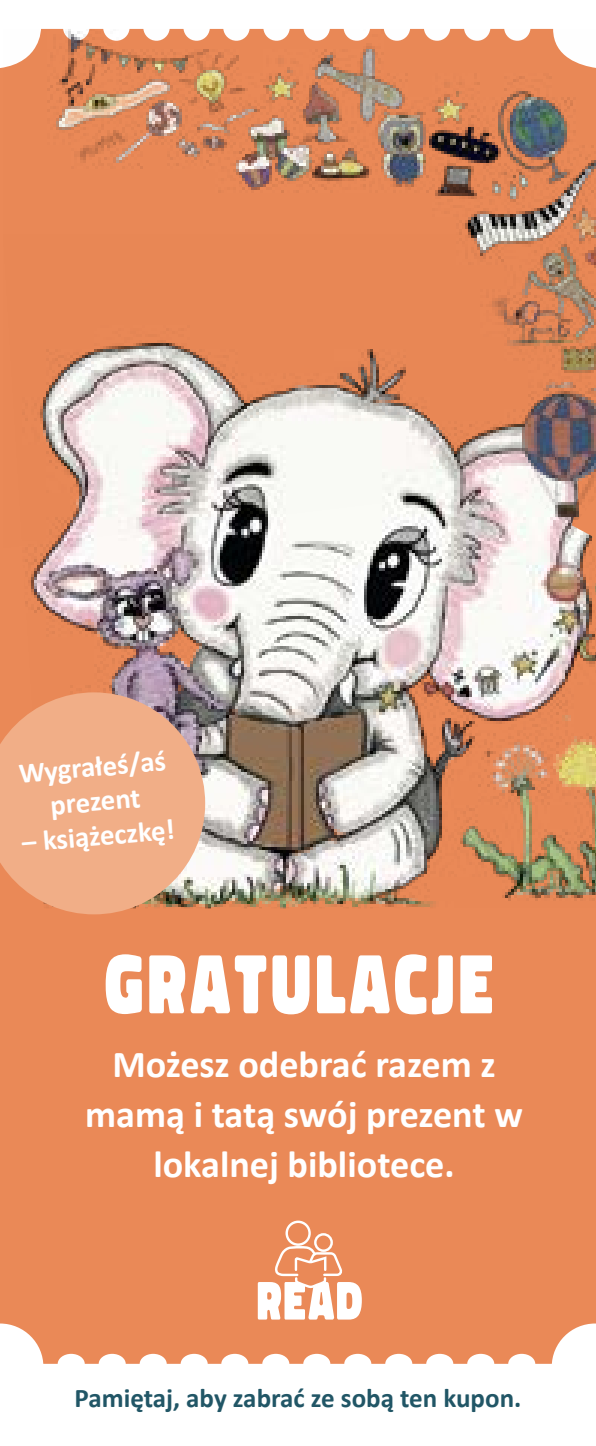
<style>
.page{position:relative;width:596px;height:1446px;background:#fff}
.page>*{position:absolute;margin:0;border:0;box-sizing:border-box;transform-origin:0 0}
.t1{font:78.6px "Spot";letter-spacing:.05em;color:#fff}
.t2{font:51px "Spot";color:#fff}
.t3{font:700 38.1px/49.5px "Calibri";color:#fff;text-align:center}
.t4{font:700 28.8px/34.5px "Calibri";color:#fff;text-align:center}
.t5{font:700 27px "Calibri";color:#215666}
</style>
<div class="page">
<div style="left:0;top:67px;width:595px;height:1297px;background:#ea8957"></div>
<img style="left:2px;top:549px;width:593px;height:359px">
<div style="left:285px;top:1220px;width:25px;height:26px;border:2px solid #fff;border-radius:50%"></div>
<div style="left:314px;top:1233px;width:18px;height:19px;border:2px solid #fff;border-radius:50%"></div>
<svg style="left:273px;top:1244px;width:72px;height:45px;background:#eea078"></svg>
<img style="left:2px;top:29px;width:593px;height:520px">
<svg style="left:0;top:692px;width:205px;height:222px;background:#e8a884"></svg>
<svg style="left:551px;top:1323px;width:44px;height:41px"></svg>
<svg style="left:0;top:1323px;width:43px;height:41px"></svg>
<p class="t4" style="left:17px;top:756px;width:149px;rotate:-5deg">Wygrałeś/aś prezent</p>
<p class="t4" style="left:21px;top:825px;width:155px;rotate:-5deg">– książeczkę!</p>
<h1 class="t1" style="left:104px;top:947px;width:389px">GRATULACJE</h1>
<p class="t3" style="left:85px;top:1039px;width:439px">Możesz odebrać razem z mamą i tatą swój prezent w lokalnej bibliotece.</p>
<h2 class="t2" style="left:256px;top:1277px;width:107px">Read</h2>
<p class="t5" style="left:75px;top:1378px;width:448px">Pamiętaj, aby zabrać ze sobą ten kupon.</p>
</div>
